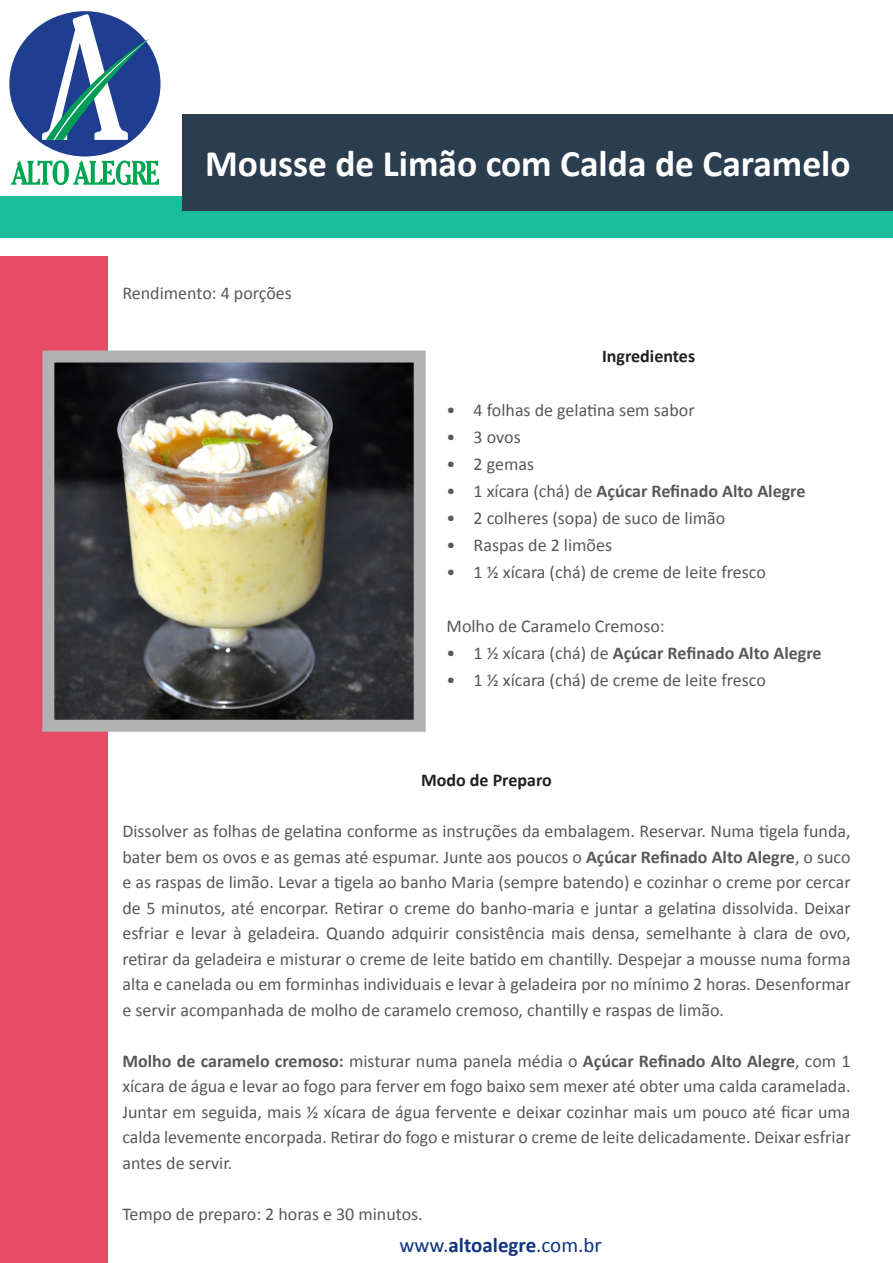
<style>
.page{position:relative;width:893px;height:1263px;background:#fff}
.page>*{position:absolute;margin:0;border:0;box-sizing:border-box;transform-origin:0 0}
.t1{font:700 37.5px "Calibri";color:#fff}
.t2{font:21px "Calibri";color:#10347f}
.t3{font:18px/25.5px "Calibri";color:#57585a;text-align:justify}
.t4{font:700 18px "Calibri";color:#57585a}
.t5{font:700 18px "Calibri";color:#231f20}
.s1{font-weight:400}
.s2{font-weight:700}
</style>
<div class="page">
<div style="left:0;top:196px;width:893px;height:42px;background:#1bbc9b"></div>
<div style="left:0;top:256px;width:108px;height:1007px;background:#e64c66"></div>
<div style="left:182px;top:114px;width:711px;height:96px;background:#2a3e50"></div>
<svg style="left:11px;top:160px;width:148px;height:25px"></svg>
<div style="left:9px;top:11px;width:152px;height:145px;background:#1f3e8f;border-radius:50%"></div>
<svg style="left:42px;top:14px;width:107px;height:126px"></svg>
<img style="left:42px;top:350px;width:384px;height:382px">
<p class="t1" style="left:205px;top:137px;width:647px">Mousse de Limão com Calda de Caramelo</p>
<p class="t3" style="left:122px;top:279px;width:171px">Rendimento: 4 porções</p>
<p class="t5" style="left:602px;top:343px;width:95px">Ingredientes</p>
<p class="t3" style="left:447px;top:396px;width:249px">• 4 folhas de gelatina sem sabor</p>
<p class="t3" style="left:447px;top:423px;width:76px">• 3 ovos</p>
<p class="t3" style="left:447px;top:450px;width:89px">• 2 gemas</p>
<p class="t4" style="left:447px;top:478px;width:360px"><span class="s1">• 1 xícara (chá) de</span> Açúcar Refinado Alto Alegre</p>
<p class="t3" style="left:447px;top:504px;width:280px">• 2 colheres (sopa) de suco de limão</p>
<p class="t3" style="left:447px;top:531px;width:167px">• Raspas de 2 limões</p>
<p class="t3" style="left:447px;top:558px;width:321px">• 1 ½ xícara (chá) de creme de leite fresco</p>
<p class="t3" style="left:447px;top:612px;width:220px">Molho de Caramelo Cremoso:</p>
<p class="t4" style="left:447px;top:640px;width:377px"><span class="s1">• 1 ½ xícara (chá) de</span> Açúcar Refinado Alto Alegre</p>
<p class="t3" style="left:447px;top:666px;width:321px">• 1 ½ xícara (chá) de creme de leite fresco</p>
<p class="t5" style="left:421px;top:768px;width:132px">Modo de Preparo</p>
<p class="t3" style="left:122px;top:818px;width:730px">Dissolver as folhas de gelatina conforme as instruções da embalagem. Reservar. Numa tigela funda, bater bem os ovos e as gemas até espumar. Junte aos poucos o <span class="s2">Açúcar Refinado Alto Alegre</span>, o suco e as raspas de limão. Levar a tigela ao banho Maria (sempre batendo) e cozinhar o creme por cercar de 5 minutos, até encorpar. Retirar o creme do banho-maria e juntar a gelatina dissolvida. Deixar esfriar e levar à geladeira. Quando adquirir consistência mais densa, semelhante à clara de ovo, retirar da geladeira e misturar o creme de leite batido em chantilly. Despejar a mousse numa forma alta e canelada ou em forminhas individuais e levar à geladeira por no mínimo 2 horas. Desenformar e servir acompanhada de molho de caramelo cremoso, chantilly e raspas de limão.</p>
<p class="t3" style="left:122px;top:1048px;width:730px"><span class="s2">Molho de caramelo cremoso:</span> misturar numa panela média o <span class="s2">Açúcar Refinado Alto Alegre</span>, com 1 xícara de água e levar ao fogo para ferver em fogo baixo sem mexer até obter uma calda caramelada.<br>Juntar em seguida, mais ½ xícara de água fervente e deixar cozinhar mais um pouco até ficar uma calda levemente encorpada. Retirar do fogo e misturar o creme de leite delicadamente. Deixar esfriar antes de servir.</p>
<p class="t3" style="left:122px;top:1201px;width:302px">Tempo de preparo: 2 horas e 30 minutos.</p>
<p class="t2" style="left:399px;top:1230px;width:204px">www.<span class="s2">altoalegre</span>.com.br</p>
</div>
